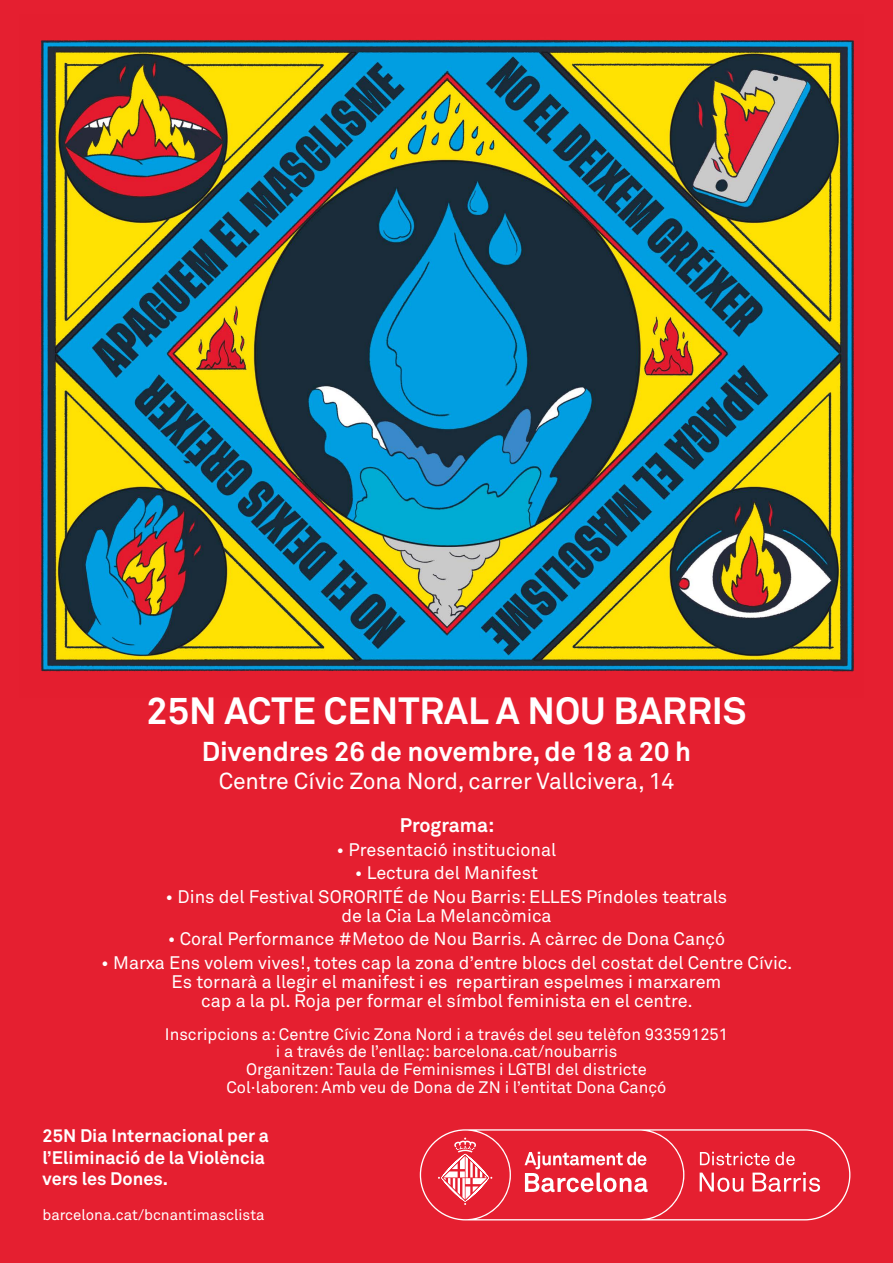
<style>
.page{position:relative;width:893px;height:1263px;background:#e51f30}
.page>*{position:absolute;margin:0;border:0;box-sizing:border-box;transform-origin:0 0}
.t1{font:700 37.5px "Akkurat";color:#fff}
.t2{font:700 27px "Akkurat";color:#fff}
.t3{font:22.95px "Akkurat Pro";letter-spacing:-.005em;color:#fff}
.t4{font:700 19.5px "Akkurat";color:#fff}
.t5{font:18px "Akkurat Pro";color:#fff}
.t6{font:700 18px "Akkurat";color:#fff}
.t7{font:16.5px "Akkurat Pro";color:#fff}
.t8{font:15px "Akkurat Pro";color:#fff}
</style>
<div class="page">
<img style="left:40px;top:40px;width:814px;height:632px">
<svg style="left:420px;top:1129px;width:430px;height:91px"></svg>
<p class="t1" style="left:146px;top:688px;width:602px">25N ACTE CENTRAL A NOU BARRIS</p>
<p class="t2" style="left:202px;top:735px;width:491px">Divendres 26 de novembre, de 18 a 20 h</p>
<p class="t3" style="left:219px;top:767px;width:457px">Centre Cívic Zona Nord, carrer Vallcivera, 14</p>
<p class="t4" style="left:400px;top:813px;width:96px">Programa:</p>
<p class="t5" style="left:337px;top:839px;width:221px">• Presentació institucional</p>
<p class="t5" style="left:355px;top:862px;width:185px">• Lectura del Manifest</p>
<p class="t5" style="left:166px;top:886px;width:563px">• Dins del Festival SORORITÉ de Nou Barris: ELLES Píndoles teatrals</p>
<p class="t5" style="left:341px;top:905px;width:212px">de la Cia La Melancòmica</p>
<p class="t5" style="left:168px;top:928px;width:559px">• Coral Performance #Metoo de Nou Barris. A càrrec de Dona Cançó</p>
<p class="t5" style="left:101px;top:952px;width:693px">• Marxa Ens volem vives!, totes cap la zona d’entre blocs del costat del Centre Cívic.</p>
<p class="t5" style="left:172px;top:971px;width:551px">Es tornarà a llegir el manifest i es repartiran espelmes i marxarem</p>
<p class="t5" style="left:201px;top:990px;width:493px">cap a la pl. Roja per formar el símbol feminista en el centre.</p>
<p class="t7" style="left:165px;top:1024px;width:565px">Inscripcions a: Centre Cívic Zona Nord i a través del seu telèfon 933591251</p>
<p class="t7" style="left:276px;top:1042px;width:343px">i a través de l’enllaç: barcelona.cat/noubarris</p>
<p class="t7" style="left:246px;top:1060px;width:402px">Organitzen: Taula de Feminismes i LGTBI del districte</p>
<p class="t7" style="left:226px;top:1077px;width:441px">Col·laboren: Amb veu de Dona de ZN i l’entitat Dona Cançó</p>
<p class="t6" style="left:43px;top:1124px;width:228px">25N Dia Internacional per a</p>
<p class="t6" style="left:43px;top:1146px;width:224px">l’Eliminació de la Violència</p>
<p class="t6" style="left:43px;top:1167px;width:127px">vers les Dones.</p>
<p class="t8" style="left:43px;top:1206px;width:223px">barcelona.cat/bcnantimasclista</p>
</div>
